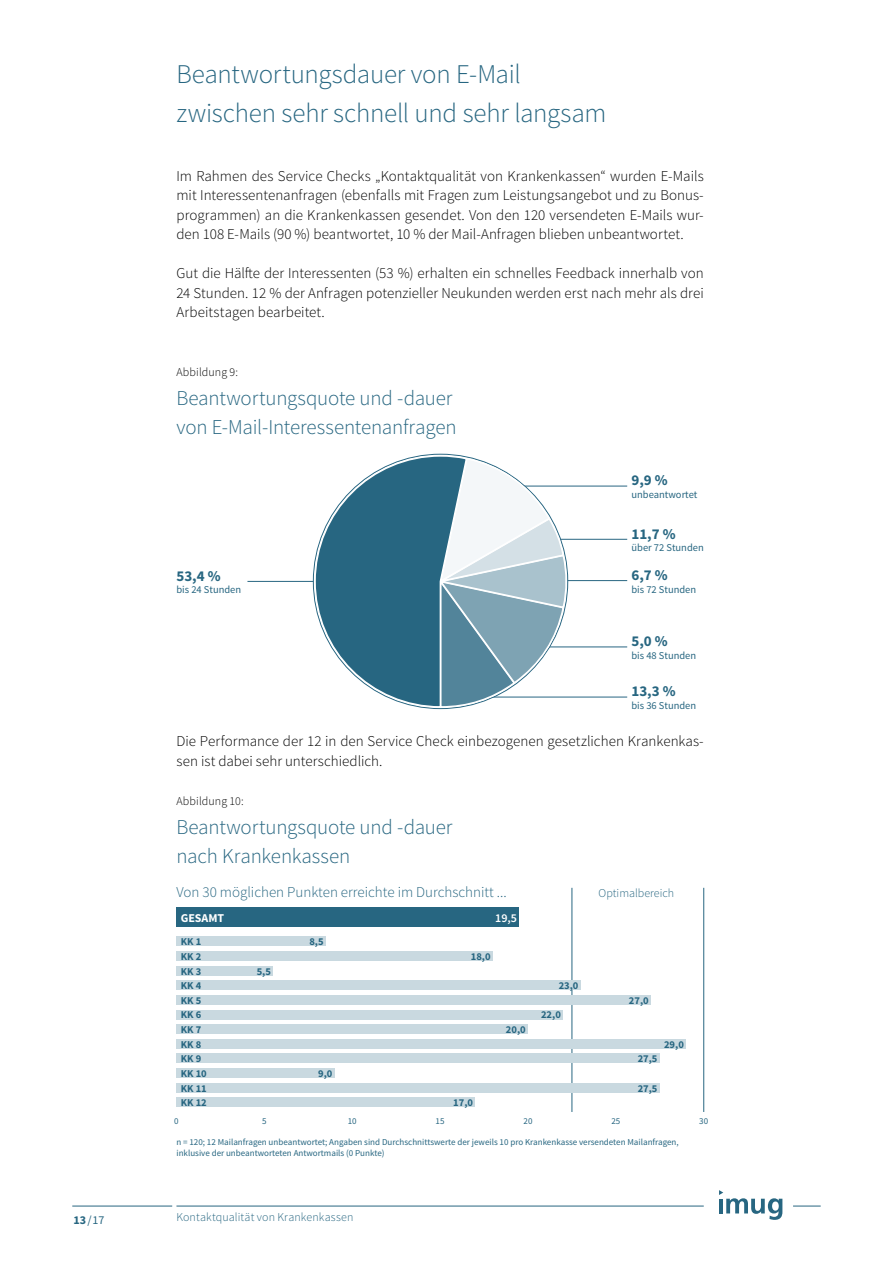
<style>
.page{position:relative;width:893px;height:1263px;background:#fff}
.page>*{position:absolute;margin:0;border:0;box-sizing:border-box;transform-origin:0 0}
.t1{font:300 27px/39px "Source Sans Pro";letter-spacing:-.01em;color:#276681}
.t2{font:300 21px/29.2px "Source Sans Pro";letter-spacing:-.01em;color:#276681}
.t3{font:300 15px/19.5px "Source Sans Pro";color:#000;text-align:justify}
.t4{font:300 15px "Source Sans Pro";color:#276681}
.t5{font:700 15px "Source Sans Pro";color:#276681}
.t6{font:300 12px "Source Sans Pro";letter-spacing:.005em;color:#276681}
.t7{font:300 12px "Source Sans Pro";letter-spacing:.005em;color:#000}
.t8{font:700 12px "Source Sans Pro";color:#fff}
.t9{font:12px "Source Sans Pro";color:#276681}
.t10{font:600 12px "Source Sans Pro";color:#fff}
.t11{font:700 10.5px "Source Sans Pro";color:#276681}
.t12{font:10.5px "Source Sans Pro";color:#276681}
.t13{font:9px/10.8px "Source Sans Pro";color:#276681}
.s1{font-weight:700}
</style>
<div class="page">
<svg style="left:719px;top:1190px;width:63px;height:30px"></svg>
<hr style="left:176px;top:1206px;width:528px;height:1px;background:#276681">
<hr style="left:72px;top:1206px;width:100px;height:1px;background:#276681">
<svg style="left:793px;top:1206px;width:28px;height:1px"></svg>
<hr style="left:476px;top:486px;width:151px;height:1px;background:#286682">
<hr style="left:476px;top:539px;width:151px;height:1px;background:#286682">
<hr style="left:476px;top:580px;width:151px;height:1px;background:#286682">
<hr style="left:476px;top:647px;width:151px;height:1px;background:#286682">
<hr style="left:476px;top:697px;width:151px;height:1px;background:#286682">
<hr style="left:247px;top:581px;width:70px;height:1px;background:#286682">
<svg style="left:314px;top:454px;width:253px;height:254px"></svg>
<hr style="left:572px;top:888px;width:1px;height:224px;background:#286682">
<div style="left:176px;top:936px;width:150px;height:10px;background:#c9d9e0"></div>
<div style="left:176px;top:951px;width:317px;height:10px;background:#c9d9e0"></div>
<div style="left:176px;top:966px;width:97px;height:9px;background:#c9d9e0"></div>
<div style="left:176px;top:980px;width:405px;height:10px;background:#c9d9e0"></div>
<div style="left:176px;top:995px;width:475px;height:10px;background:#c9d9e0"></div>
<div style="left:176px;top:1010px;width:387px;height:9px;background:#c9d9e0"></div>
<div style="left:176px;top:1024px;width:352px;height:10px;background:#c9d9e0"></div>
<div style="left:176px;top:1039px;width:510px;height:10px;background:#c9d9e0"></div>
<div style="left:176px;top:1053px;width:484px;height:10px;background:#c9d9e0"></div>
<div style="left:176px;top:1068px;width:159px;height:10px;background:#c9d9e0"></div>
<div style="left:176px;top:1083px;width:484px;height:9px;background:#c9d9e0"></div>
<div style="left:176px;top:1097px;width:299px;height:10px;background:#c9d9e0"></div>
<div style="left:176px;top:907px;width:343px;height:20px;background:#276681"></div>
<hr style="left:703px;top:888px;width:1px;height:224px;background:#286682">
<h1 class="t1" style="left:176px;top:55px;width:431px">Beantwortungsdauer von E-Mail zwischen sehr schnell und sehr langsam</h1>
<p class="t3" style="left:176px;top:166px;width:529px">Im Rahmen des Service Checks „Kontaktqualität von Krankenkassen“ wurden E-Mails mit Interessentenanfragen (ebenfalls mit Fragen zum Leistungsangebot und zu Bonus&shy;programmen) an die Krankenkassen gesendet. Von den 120 versendeten E-Mails wur&shy;den 108 E-Mails (90 %) beantwortet, 10 % der Mail-Anfragen blieben unbeantwortet.</p>
<p class="t3" style="left:176px;top:264px;width:529px">Gut die Hälfte der Interessenten (53 %) erhalten ein schnelles Feedback innerhalb von 24 Stunden. 12 % der Anfragen potenzieller Neukunden werden erst nach mehr als drei Arbeitstagen bearbeitet.</p>
<p class="t7" style="left:176px;top:365px;width:63px">Abbildung 9:</p>
<h2 class="t2" style="left:176px;top:384px;width:282px">Beantwortungsquote und -dauer von E-Mail-Interessentenanfragen</h2>
<p class="t5" style="left:176px;top:566px;width:46px">53,4 %</p>
<p class="t12" style="left:176px;top:583px;width:66px">bis 24 Stunden</p>
<p class="t5" style="left:631px;top:471px;width:38px">9,9 %</p>
<p class="t12" style="left:631px;top:488px;width:67px">unbeantwortet</p>
<p class="t5" style="left:631px;top:524px;width:46px">11,7 %</p>
<p class="t12" style="left:631px;top:541px;width:74px">über 72 Stunden</p>
<p class="t5" style="left:631px;top:565px;width:38px">6,7 %</p>
<p class="t12" style="left:631px;top:582px;width:66px">bis 72 Stunden</p>
<p class="t5" style="left:631px;top:632px;width:38px">5,0 %</p>
<p class="t12" style="left:631px;top:649px;width:66px">bis 48 Stunden</p>
<p class="t5" style="left:631px;top:682px;width:46px">13,3 %</p>
<p class="t12" style="left:631px;top:699px;width:66px">bis 36 Stunden</p>
<p class="t3" style="left:176px;top:732px;width:529px">Die Performance der 12 in den Service Check einbezogenen gesetzlichen Krankenkas&shy;sen ist dabei sehr unterschiedlich.</p>
<p class="t7" style="left:176px;top:794px;width:69px">Abbildung 10:</p>
<h2 class="t2" style="left:176px;top:813px;width:278px">Beantwortungsquote und -dauer nach Krankenkassen</h2>
<p class="t4" style="left:176px;top:883px;width:332px">Von 30 möglichen Punkten erreichte im Durchschnitt ...</p>
<p class="t6" style="left:599px;top:886px;width:77px">Optimalbereich</p>
<p class="t8" style="left:181px;top:910px;width:45px">GESAMT</p>
<p class="t10" style="left:495px;top:910px;width:23px">19,5</p>
<p class="t11" style="left:181px;top:935px;width:22px">KK 1</p>
<p class="t11" style="left:309px;top:935px;width:16px">8,5</p>
<p class="t11" style="left:181px;top:950px;width:22px">KK 2</p>
<p class="t11" style="left:471px;top:950px;width:21px">18,0</p>
<p class="t11" style="left:181px;top:964px;width:22px">KK 3</p>
<p class="t11" style="left:257px;top:964px;width:16px">5,5</p>
<p class="t11" style="left:181px;top:979px;width:22px">KK 4</p>
<p class="t11" style="left:559px;top:979px;width:21px">23,0</p>
<p class="t11" style="left:181px;top:993px;width:22px">KK 5</p>
<p class="t11" style="left:629px;top:993px;width:21px">27,0</p>
<p class="t11" style="left:181px;top:1008px;width:22px">KK 6</p>
<p class="t11" style="left:541px;top:1008px;width:21px">22,0</p>
<p class="t11" style="left:181px;top:1023px;width:22px">KK 7</p>
<p class="t11" style="left:506px;top:1023px;width:21px">20,0</p>
<p class="t11" style="left:181px;top:1037px;width:22px">KK 8</p>
<p class="t11" style="left:664px;top:1037px;width:21px">29,0</p>
<p class="t11" style="left:181px;top:1052px;width:22px">KK 9</p>
<p class="t11" style="left:638px;top:1052px;width:21px">27,5</p>
<p class="t11" style="left:181px;top:1067px;width:28px">KK 10</p>
<p class="t11" style="left:318px;top:1067px;width:16px">9,0</p>
<p class="t11" style="left:181px;top:1081px;width:28px">KK 11</p>
<p class="t11" style="left:638px;top:1081px;width:21px">27,5</p>
<p class="t11" style="left:181px;top:1096px;width:28px">KK 12</p>
<p class="t11" style="left:453px;top:1096px;width:21px">17,0</p>
<p class="t13" style="left:174px;top:1115px;width:6px">0</p>
<p class="t13" style="left:262px;top:1115px;width:6px">5</p>
<p class="t13" style="left:348px;top:1115px;width:10px">10</p>
<p class="t13" style="left:436px;top:1115px;width:10px">15</p>
<p class="t13" style="left:523px;top:1115px;width:10px">20</p>
<p class="t13" style="left:611px;top:1115px;width:10px">25</p>
<p class="t13" style="left:699px;top:1115px;width:10px">30</p>
<p class="t13" style="left:176px;top:1137px;width:504px">n = 120; 12 Mailanfragen unbeantwortet; Angaben sind Durchschnittswerte der jeweils 10 pro Krankenkasse versendeten Mailanfragen, inklusive der unbeantworteten Antwortmails (0 Punkte)</p>
<p class="t9" style="left:73px;top:1213px;width:33px"><span class="s1">13</span>/17</p>
<p class="t6" style="left:176px;top:1210px;width:179px">Kontaktqualität von Krankenkassen</p>
</div>
